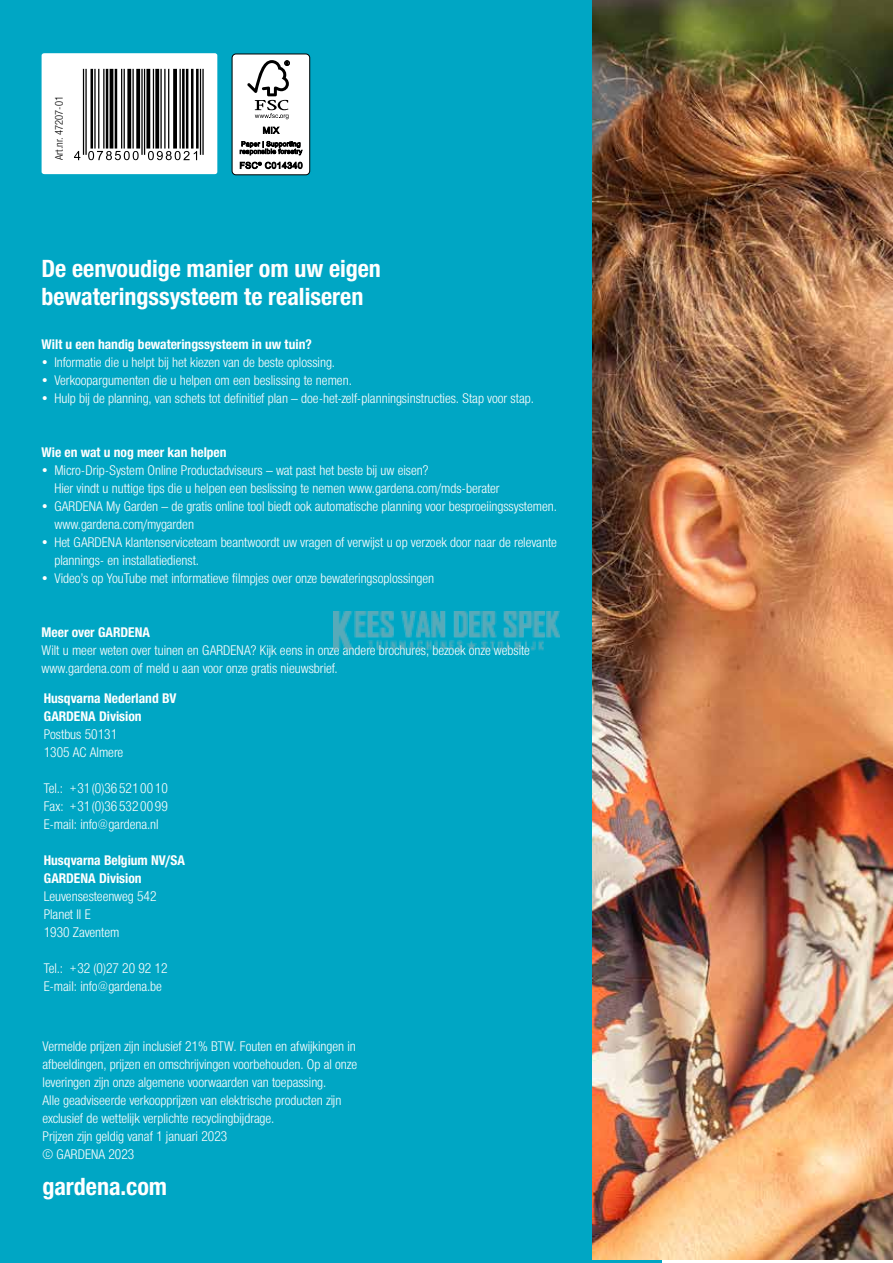
<style>
.page{position:relative;width:893px;height:1263px;background:#fff}
.page>*{position:absolute;margin:0;border:0;box-sizing:border-box;transform-origin:0 0}
.t1{font:700 24px/28.8px "Gardena Sans Cond";color:#fff}
.t2{font:13.5px/18px "Gardena Sans Cond";color:#fff}
.t3{font:700 13.5px/18px "Gardena Sans Cond";color:#fff}
.t4{font:10.5px "Gardena Sans Cond";color:#000}
</style>
<div class="page">
<div style="left:0;top:0;width:661px;height:1263px;background:#00a6c4"></div>
<img style="left:592px;top:0;width:301px;height:1260px">
<svg style="left:42px;top:53px;width:175px;height:121px;background:#f3f3f3"></svg>
<hr style="left:202px;top:69px;width:2px;height:86px;background:#000">
<hr style="left:200px;top:69px;width:1px;height:86px;background:#000">
<hr style="left:196px;top:69px;width:3px;height:80px;background:#000">
<hr style="left:191px;top:69px;width:2px;height:80px;background:#000">
<hr style="left:186px;top:69px;width:2px;height:80px;background:#000">
<hr style="left:182px;top:69px;width:3px;height:80px;background:#000">
<hr style="left:180px;top:69px;width:1px;height:80px;background:#000">
<svg style="left:173px;top:69px;width:4px;height:80px"></svg>
<hr style="left:168px;top:69px;width:1px;height:80px;background:#000">
<hr style="left:164px;top:69px;width:2px;height:80px;background:#000">
<hr style="left:160px;top:69px;width:2px;height:80px;background:#000">
<svg style="left:155px;top:69px;width:4px;height:80px"></svg>
<hr style="left:153px;top:69px;width:1px;height:80px;background:#000">
<svg style="left:146px;top:69px;width:4px;height:80px"></svg>
<hr style="left:144px;top:69px;width:1px;height:86px;background:#000">
<hr style="left:141px;top:69px;width:2px;height:86px;background:#000">
<svg style="left:136px;top:69px;width:4px;height:80px"></svg>
<hr style="left:132px;top:69px;width:2px;height:80px;background:#000">
<svg style="left:127px;top:69px;width:4px;height:80px"></svg>
<hr style="left:124px;top:69px;width:1px;height:80px;background:#000">
<hr style="left:121px;top:69px;width:1px;height:80px;background:#000">
<hr style="left:115px;top:69px;width:2px;height:80px;background:#000">
<hr style="left:110px;top:69px;width:3px;height:80px;background:#000">
<hr style="left:106px;top:69px;width:2px;height:80px;background:#000">
<hr style="left:103px;top:69px;width:1px;height:80px;background:#000">
<hr style="left:98px;top:69px;width:1px;height:80px;background:#000">
<hr style="left:94px;top:69px;width:2px;height:80px;background:#000">
<hr style="left:91px;top:69px;width:2px;height:80px;background:#000">
<hr style="left:85px;top:69px;width:2px;height:86px;background:#000">
<hr style="left:83px;top:69px;width:1px;height:86px;background:#000">
<svg style="left:74px;top:151px;width:123px;height:9px"></svg>
<div style="left:232px;top:54px;width:78px;height:121px;background:#fff;border-radius:4px"></div>
<div style="left:232px;top:54px;width:78px;height:121px;border:1px solid #000;border-radius:4px"></div>
<svg style="left:247px;top:60px;width:43px;height:59px"></svg>
<svg style="left:263px;top:126px;width:17px;height:8px"></svg>
<svg style="left:240px;top:141px;width:62px;height:15px"></svg>
<svg style="left:240px;top:162px;width:63px;height:7px"></svg>
<img style="left:334px;top:612px;width:225px;height:39px">
<p class="t4" style="left:52px;top:160px;width:66px;rotate:-90deg">Art.nr. 47207-01</p>
<h1 class="t1" style="left:42px;top:253px;width:341px">De eenvoudige manier om uw eigen bewateringssysteem te realiseren</h1>
<p class="t3" style="left:42px;top:334px;width:272px">Wilt u een handig bewateringssysteem in uw tuin?</p>
<p class="t2" style="left:42px;top:352px;width:295px">• Informatie die u helpt bij het kiezen van de beste oplossing.</p>
<p class="t2" style="left:42px;top:370px;width:312px">• Verkoopargumenten die u helpen om een beslissing te nemen.</p>
<p class="t2" style="left:42px;top:388px;width:494px">• Hulp bij de planning, van schets tot definitief plan – doe-het-zelf-planningsinstructies. Stap voor stap.</p>
<p class="t3" style="left:42px;top:442px;width:187px">Wie en wat u nog meer kan helpen</p>
<p class="t2" style="left:54px;top:460px;width:447px;text-indent:-13px">• Micro-Drip-System Online Productadviseurs – wat past het beste bij uw eisen?<br>Hier vindt u nuttige tips die u helpen een beslissing te nemen www.gardena.com/mds-berater</p>
<p class="t2" style="left:54px;top:496px;width:504px;text-indent:-13px">• GARDENA My Garden – de gratis online tool biedt ook automatische planning voor besproeiingssystemen. www.gardena.com/mygarden</p>
<p class="t2" style="left:54px;top:532px;width:504px;text-indent:-13px">• Het GARDENA klantenserviceteam beantwoordt uw vragen of verwijst u op verzoek door naar de relevante plannings- en installatiedienst.</p>
<p class="t2" style="left:42px;top:568px;width:394px">• Video’s op YouTube met informatieve filmpjes over onze bewateringsoplossingen</p>
<p class="t3" style="left:42px;top:622px;width:110px">Meer over GARDENA</p>
<p class="t2" style="left:42px;top:640px;width:490px">Wilt u meer weten over tuinen en GARDENA? Kijk eens in onze andere brochures, bezoek onze website www.gardena.com of meld u aan voor onze gratis nieuwsbrief.</p>
<p class="t3" style="left:44px;top:689px;width:134px">Husqvarna Nederland BV<br>GARDENA Division</p>
<p class="t2" style="left:44px;top:724px;width:81px">Postbus 50131<br>1305 AC Almere</p>
<p class="t2" style="left:44px;top:778px;width:126px;text-align:justify">Tel.: +31 (0)36 521 00 10<br>Fax: +31 (0)36 532 00 99<br>E-mail: info@gardena.nl</p>
<p class="t3" style="left:44px;top:851px;width:143px">Husqvarna Belgium NV/SA<br>GARDENA Division</p>
<p class="t2" style="left:44px;top:886px;width:114px">Leuvensesteenweg 542<br>Planet II E<br>1930 Zaventem</p>
<p class="t2" style="left:44px;top:958px;width:125px">Tel.: +32 (0)27 20 92 12<br>E-mail: info@gardena.be</p>
<p class="t2" style="left:43px;top:1036px;width:316px">Vermelde prijzen zijn inclusief 21% BTW. Fouten en afwijkingen in afbeeldingen, prijzen en omschrijvingen voorbehouden. Op al onze leveringen zijn onze algemene voorwaarden van toepassing.<br>Alle geadviseerde verkoopprijzen van elektrische producten zijn exclusief de wettelijk verplichte recyclingbijdrage.<br>Prijzen zijn geldig vanaf 1 januari 2023<br>© GARDENA 2023</p>
<h1 class="t1" style="left:43px;top:1171px;width:126px">gardena.com</h1>
</div>
